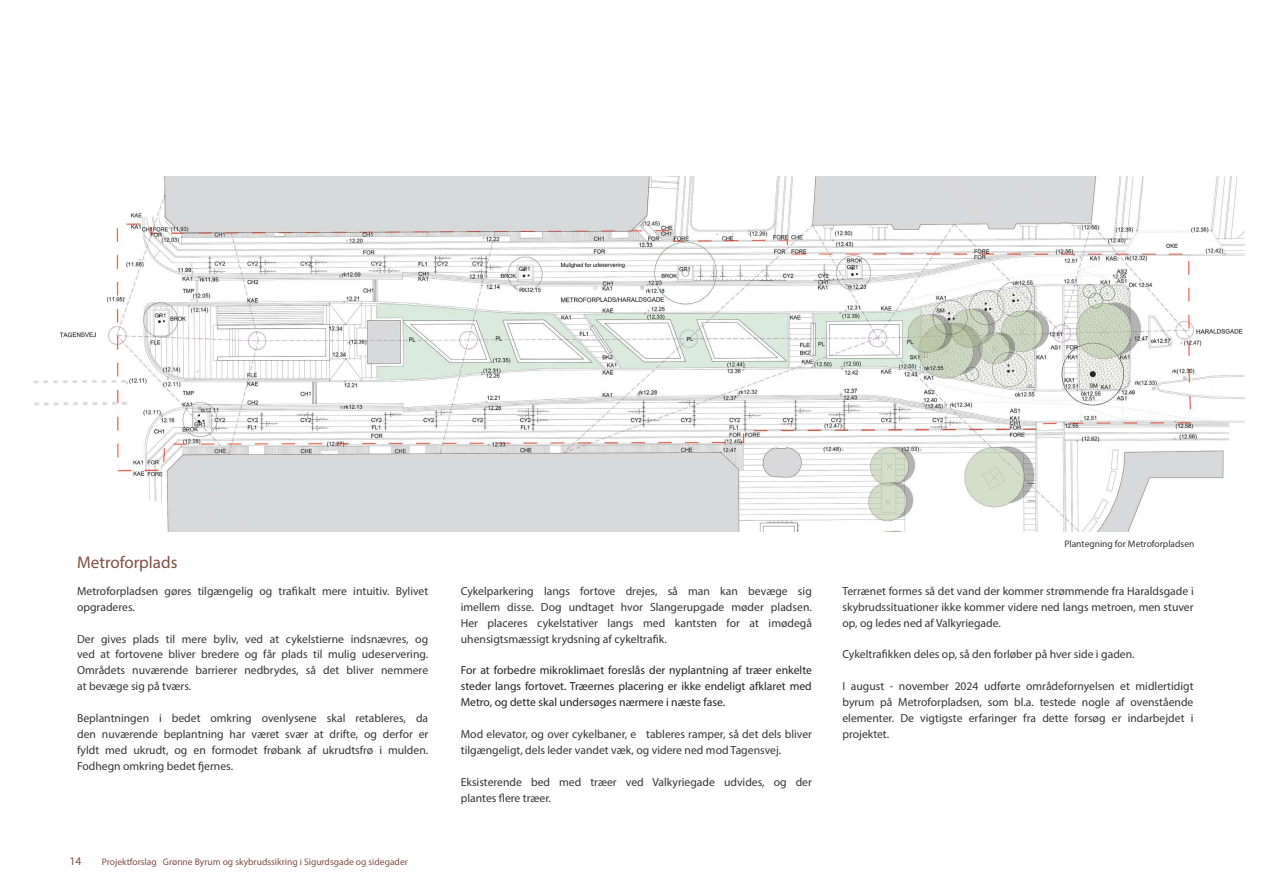
<style>
.page{position:relative;width:1263px;height:893px;background:#fff}
.page>*{position:absolute;margin:0;border:0;box-sizing:border-box;transform-origin:0 0}
.t1{font:16.95px "Myriad Pro";color:#7f5042}
.t2{font:11.7px/15.9px "Myriad Pro";color:#373535;text-align:justify}
.t3{font:11.7px/15.9px "Myriad Pro";color:#222224;text-align:justify}
.t4{font:11.7px "Myriad Pro";color:#7f5042}
.t5{font:9.6px "Myriad Pro";color:#7f5042}
.t6{font:9.6px "Myriad Pro";color:#373535}
</style>
<div class="page">
<img style="left:34px;top:176px;width:1211px;height:355px">
<h1 class="t1" style="left:77px;top:554px;width:102px">Metroforplads</h1>
<p class="t2" style="left:77px;top:583px;width:353px">Metroforpladsen gøres tilgængelig og trafikalt mere intuitiv. Bylivet opgraderes.</p>
<p class="t2" style="left:77px;top:631px;width:353px">Der gives plads til mere byliv, ved at cykelstierne indsnævres, og ved at fortovene bliver bredere og får plads til mulig udeservering.<br>Områdets nuværende barrierer nedbrydes, så det bliver nemmere at bevæge sig på tværs.</p>
<p class="t2" style="left:77px;top:710px;width:353px">Beplantningen i bedet omkring ovenlysene skal retableres, da den nuværende beplantning har været svær at drifte, og derfor er fyldt med ukrudt, og en formodet frøbank af ukrudtsfrø i mulden.<br>Fodhegn omkring bedet fjernes.</p>
<p class="t4" style="left:70px;top:855px;width:13px">14</p>
<p class="t5" style="left:102px;top:857px;width:307px">Projektforslag Grønne Byrum og skybrudssikring i Sigurdsgade og sidegader</p>
<p class="t2" style="left:461px;top:583px;width:353px">Cykelparkering langs fortove drejes, så man kan bevæge sig imellem disse. Dog undtaget hvor Slangerupgade møder pladsen.<br>Her placeres cykelstativer langs med kantsten for at imødegå uhensigtsmæssigt krydsning af cykeltrafik.</p>
<p class="t3" style="left:461px;top:663px;width:353px">For at forbedre mikroklimaet foreslås der nyplantning af træer enkelte steder langs fortovet. Træernes placering er ikke endeligt afklaret med Metro, og dette skal undersøges nærmere i næste fase.</p>
<p class="t2" style="left:461px;top:726px;width:353px">Mod elevator, og over cykelbaner, e tableres ramper, så det dels bliver tilgængeligt, dels leder vandet væk, og videre ned mod Tagensvej.</p>
<p class="t2" style="left:461px;top:774px;width:353px">Eksisterende bed med træer ved Valkyriegade udvides, og der plantes flere træer.</p>
<p class="t6" style="left:1064px;top:539px;width:132px">Plantegning for Metroforpladsen</p>
<p class="t2" style="left:842px;top:583px;width:353px">Terrænet formes så det vand der kommer strømmende fra Haraldsgade i skybrudssituationer ikke kommer videre ned langs metroen, men stuver op, og ledes ned af Valkyriegade.</p>
<p class="t2" style="left:842px;top:647px;width:294px">Cykeltrafikken deles op, så den forløber på hver side i gaden.</p>
<p class="t2" style="left:842px;top:679px;width:353px">I august - november 2024 udførte områdefornyelsen et midlertidigt byrum på Metroforpladsen, som bl.a. testede nogle af ovenstående elementer. De vigtigste erfaringer fra dette forsøg er indarbejdet i projektet.</p>
</div>
